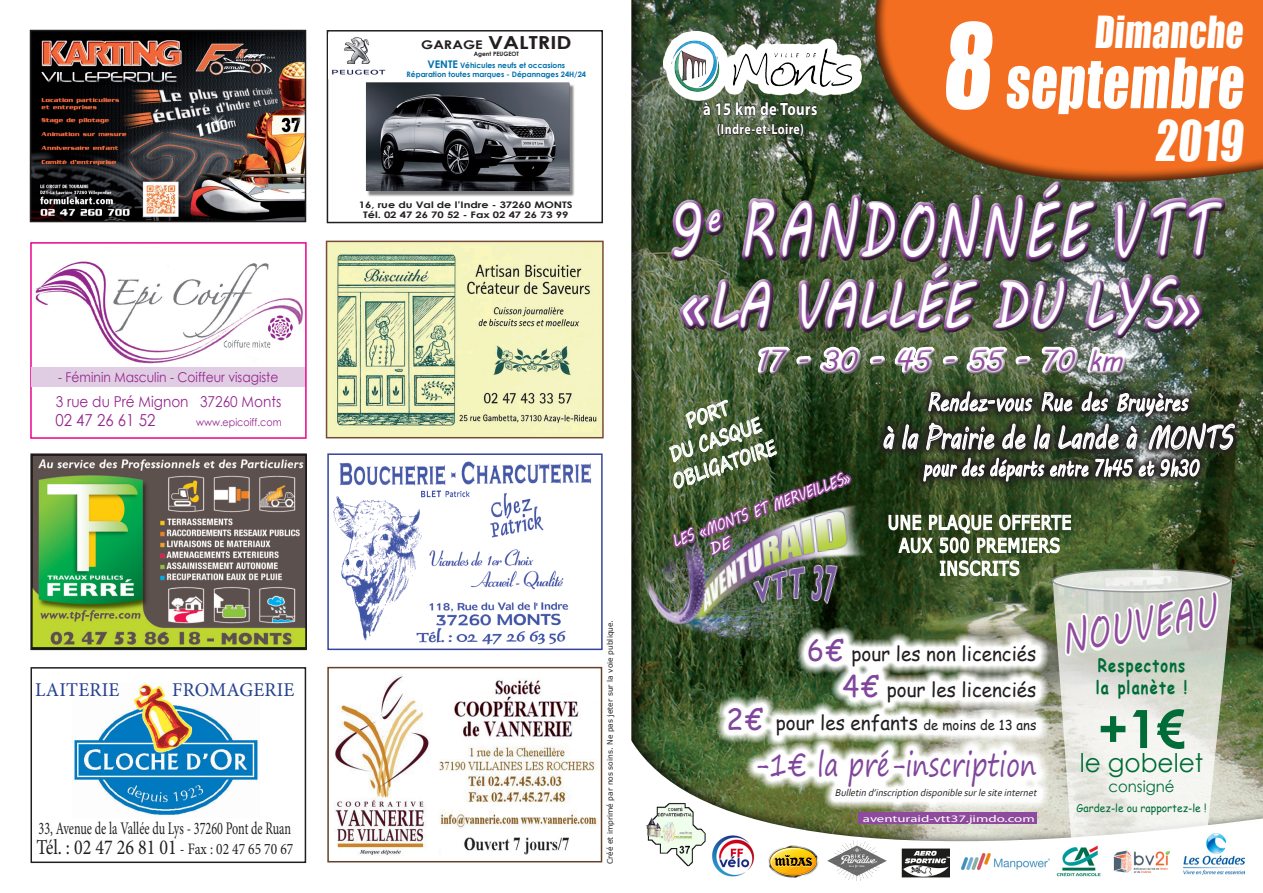
<style>
.page{position:relative;width:1263px;height:893px;background:#fff}
.page>*{position:absolute;margin:0;border:0;box-sizing:border-box;transform-origin:0 0}
.t1{font:76.05px "MV Boli";letter-spacing:.11em;color:#fff;scale:.63 1}
.t2{font:64.5px "MV Boli";color:#fff;scale:.73 1}
.t3{font:64.2px "Impact";color:#fff;scale:.8 1}
.t4{font:700 52.8px "Century Gothic";color:#006c37;scale:.96 1}
.t5{font:51.3px "Impact";color:#fff;scale:.85 1}
.t6{font:44.7px "MV Boli";color:#8e4b9d;scale:.69 1}
.t7{font:40.65px "Impact";color:#fff;scale:.85 1}
.t8{font:32.25px "Segoe Print";color:#80469b;scale:.76 1}
.t9{font:31.5px "MV Boli";color:#fff;scale:.73 1}
.t10{font:29.85px "MV Boli";color:#8e4b9d;scale:.88 1}
.t11{font:25.8px "Century Gothic";color:#006c37;scale:.96 1}
.t12{font:24.45px "MV Boli";letter-spacing:.01em;color:#fff;scale:.73 1}
.t13{font:22.8px "MV Boli";letter-spacing:.03em;color:#fff;scale:.65 1}
.t14{font:21.3px "Minion Pro";color:#231f20;scale:.85 1}
.t15{font:700 20.55px "Segoe Print";color:#fff;scale:.74 1}
.t16{font:19.8px "Comic Sans MS";color:#231f20;scale:.95 1}
.t17{font:19.5px "Minion Pro";letter-spacing:.01em;color:#253f8e}
.t18{font:19.05px "MS Reference Sans Serif";letter-spacing:.05em;color:#fff;scale:.79 1}
.t19{font:700 18.3px "Comic Sans MS";letter-spacing:.08em;color:#006c37;scale:.8 1}
.t20{font:700 18px "Century Gothic";color:#231f20;scale:1.2 1}
.t21{font:700 17.85px "Myriad Pro";letter-spacing:.03em;color:#fff;scale:.82 1}
.t22{font:17.7px "Minion Pro";color:#231f20;scale:.68 1}
.t23{font:16.5px "Century Gothic";color:#95268f;scale:.91 1}
.t24{font:16.35px "MV Boli";color:#fff;scale:.74 1}
.t25{font:15.45px "Century Gothic";color:#006c37;scale:.96 1}
.t26{font:15px "Century Gothic";color:#95268f;scale:.91 1}
.t27{font:700 14.55px "Myriad Pro";letter-spacing:.03em;color:#fff;scale:.82 1}
.t28{font:13.5px "Century Gothic";color:#95268f;scale:.91 1}
.t29{font:10.65px "Comic Sans MS";color:#006c37;scale:.96 1}
.t30{font:10.5px "Century Gothic";color:#95268f;scale:.91 1}
.t31{font:italic 10.2px "Corbel";color:#231f20;scale:.96 1}
.t32{font:9.9px "Myriad Pro";color:#fff;scale:1.5 1}
.t33{font:700 9px "Century Gothic";color:#231f20;scale:1.25 1}
.t34{font:700 7.5px "Century Gothic";color:#0071ad}
.t35{font:7.5px "MS Reference Sans Serif";color:#231f20}
.t36{font:700 6px "Century Gothic";color:#231f20}
.s1{font-size:15.9px}
.s2{font-size:12px}
.s3{font-size:10.5px}
.s4{font-size:108px}
.s5{font-size:29.4px;color:#80469b}
.s6{font-size:13.65px}
</style>
<div class="page">
<div style="left:327px;top:30px;width:276px;height:193px;border:2px solid #231f20"></div>
<img style="left:33px;top:261px;width:271px;height:107px">
<div style="left:30px;top:242px;width:277px;height:197px;border:2px solid #ed028c"></div>
<img style="left:328px;top:32px;width:275px;height:189px">
<img style="left:333px;top:461px;width:258px;height:184px">
<div style="left:327px;top:453px;width:276px;height:197px;border:2px solid #37439b"></div>
<img style="left:329px;top:244px;width:272px;height:191px">
<div style="left:326px;top:241px;width:278px;height:197px;border:2px solid #774b38"></div>
<div style="left:31px;top:667px;width:275px;height:196px;border:2px solid #231f20"></div>
<img style="left:73px;top:682px;width:185px;height:133px">
<img style="left:335px;top:674px;width:263px;height:181px">
<div style="left:327px;top:667px;width:275px;height:195px;border:2px solid #63422b"></div>
<img style="left:33px;top:33px;width:270px;height:186px">
<div style="left:30px;top:30px;width:276px;height:192px;border:2px solid #231f20"></div>
<div style="left:32px;top:368px;width:273px;height:19px;background:#e1cde3"></div>
<div style="left:33px;top:390px;width:272px;height:42px;background:#fff"></div>
<img style="left:33px;top:456px;width:271px;height:191px">
<div style="left:30px;top:453px;width:277px;height:197px;border:2px solid #231f20"></div>
<div style="left:629px;top:0;width:634px;height:893px;background:#231f20;opacity:.75"></div>
<div style="left:873px;top:0;width:390px;height:185px;background:#231f20;opacity:.75"></div>
<img style="left:636px;top:481px;width:30px;height:173px">
<svg style="left:629px;top:654px;width:634px;height:239px"></svg>
<svg style="left:663px;top:31px;width:198px;height:70px"></svg>
<img style="left:664px;top:38px;width:193px;height:59px">
<svg style="left:1235px;top:383px;width:9px;height:107px"></svg>
<img style="left:702px;top:82px;width:116px;height:72px">
<img style="left:646px;top:802px;width:61px;height:64px">
<img style="left:1184px;top:833px;width:60px;height:42px">
<svg style="left:768px;top:846px;width:50px;height:32px"></svg>
<img style="left:1111px;top:850px;width:58px;height:25px">
<img style="left:1056px;top:845px;width:46px;height:32px">
<img style="left:709px;top:833px;width:47px;height:46px">
<img style="left:962px;top:853px;width:87px;height:17px">
<img style="left:900px;top:846px;width:50px;height:33px">
<img style="left:828px;top:841px;width:58px;height:40px">
<svg style="left:716px;top:668px;width:333px;height:144px"></svg>
<img style="left:666px;top:166px;width:569px;height:502px">
<p class="t28" style="left:58px;top:368px;width:244px">- Féminin Masculin - Coiffeur visagiste</p>
<p class="t26" style="left:56px;top:391px;width:249px">3 rue du Pré Mignon 37260 Monts</p>
<p class="t23" style="left:56px;top:409px;width:111px">02 47 26 61 52</p>
<p class="t30" style="left:196px;top:415px;width:95px">www.epicoiff.com</p>
<p class="t17" style="left:35px;top:676px;width:86px">LAITERIE</p>
<p class="t17" style="left:172px;top:676px;width:124px">FROMAGERIE</p>
<p class="t22" style="left:39px;top:817px;width:373px">33, Avenue de la Vallée du Lys - 37260 Pont de Ruan</p>
<p class="t14" style="left:36px;top:833px;width:304px">Tél. : 02 47 26 81 01 <span class="s1">- Fax : 02 47 65 70 67</span></p>
<p class="t20" style="left:421px;top:28px;width:127px"><span class="s2">GARAGE</span> VALTRID</p>
<p class="t36" style="left:474px;top:49px;width:47px">Agent PEUGEOT</p>
<p class="t34" style="left:427px;top:60px;width:139px"><span class="s3">VENTE</span> Véhicules neufs et occasions</p>
<p class="t34" style="left:407px;top:69px;width:181px">Réparation toutes marques - Dépannages 24H/24</p>
<p class="t33" style="left:359px;top:198px;width:173px">16, rue du Val de l’Indre - 37260 MONTS</p>
<p class="t33" style="left:363px;top:208px;width:166px">Tél. 02 47 26 70 52 - Fax 02 47 26 73 99</p>
<p class="t35" style="left:605px;top:864px;width:246px;rotate:-90deg">Créé et imprimé par nos soins. Ne pas jeter sur la voie publique.</p>
<p class="t21" style="left:703px;top:97px;width:141px">à 15 km de Tours</p>
<p class="t27" style="left:717px;top:120px;width:108px">(Indre-et-Loire)</p>
<p class="t7" style="left:1094px;top:1px;width:182px">Dimanche</p>
<p class="t3" style="left:941px;top:33px;width:389px"><span class="s4">8</span> septembre</p>
<p class="t5" style="left:1154px;top:101px;width:113px">2019</p>
<h1 class="t1" style="left:669px;top:179px;width:863px">9<sup>e</sup> RANDONNÉE VTT</h1>
<h2 class="t2" style="left:680px;top:262px;width:715px">«LA VALLÉE DU LYS»</h2>
<h3 class="t10" style="left:758px;top:341px;width:416px">17 - 30 - 45 - 55 - 70 km</h3>
<p class="t15" style="left:680px;top:404px;width:61px;rotate:-19deg">PORT</p>
<p class="t15" style="left:664px;top:437px;width:131px;rotate:-19deg">DU CASQUE</p>
<p class="t15" style="left:667px;top:464px;width:148px;rotate:-19deg">OBLIGATOIRE</p>
<p class="t24" style="left:669px;top:531px;width:256px;rotate:-20deg">LES «MONTS ET MERVEILLES»</p>
<p class="t12" style="left:927px;top:385px;width:358px">Rendez-vous Rue des Bruyères</p>
<p class="t9" style="left:882px;top:416px;width:481px">à la Prairie de la Lande à MONTS</p>
<p class="t13" style="left:923px;top:452px;width:426px">pour des départs entre 7h45 et 9h30</p>
<p class="t18" style="left:888px;top:510px;width:233px">UNE PLAQUE OFFERTE</p>
<p class="t18" style="left:899px;top:533px;width:205px">AUX 500 PREMIERS</p>
<p class="t18" style="left:939px;top:556px;width:103px">INSCRITS</p>
<p class="t16" style="left:807px;top:639px;width:243px"><span class="s5">6€</span> pour les non licenciés</p>
<p class="t16" style="left:842px;top:675px;width:206px"><span class="s5">4€</span> pour les licenciés</p>
<p class="t16" style="left:726px;top:708px;width:328px"><span class="s5">2€</span> pour les enfants <span class="s6">de moins de 13 ans</span></p>
<p class="t8" style="left:753px;top:735px;width:374px">-1€ la pré-inscription</p>
<p class="t31" style="left:835px;top:787px;width:214px">Bulletin d’inscription disponible surle site internet</p>
<p class="t32" style="left:863px;top:812px;width:116px">aventuraid-vtt37.jimdo.com</p>
<p class="t6" style="left:1056px;top:610px;width:227px;rotate:-11deg">NOUVEAU</p>
<p class="t19" style="left:1098px;top:652px;width:111px">Respectons</p>
<p class="t19" style="left:1096px;top:674px;width:116px">la planète !</p>
<p class="t4" style="left:1098px;top:689px;width:92px">+1€</p>
<p class="t11" style="left:1080px;top:744px;width:130px">le gobelet</p>
<p class="t25" style="left:1108px;top:775px;width:70px">consigné</p>
<p class="t29" style="left:1076px;top:800px;width:137px">Gardez-le ou rapportez-le !</p>
</div>
